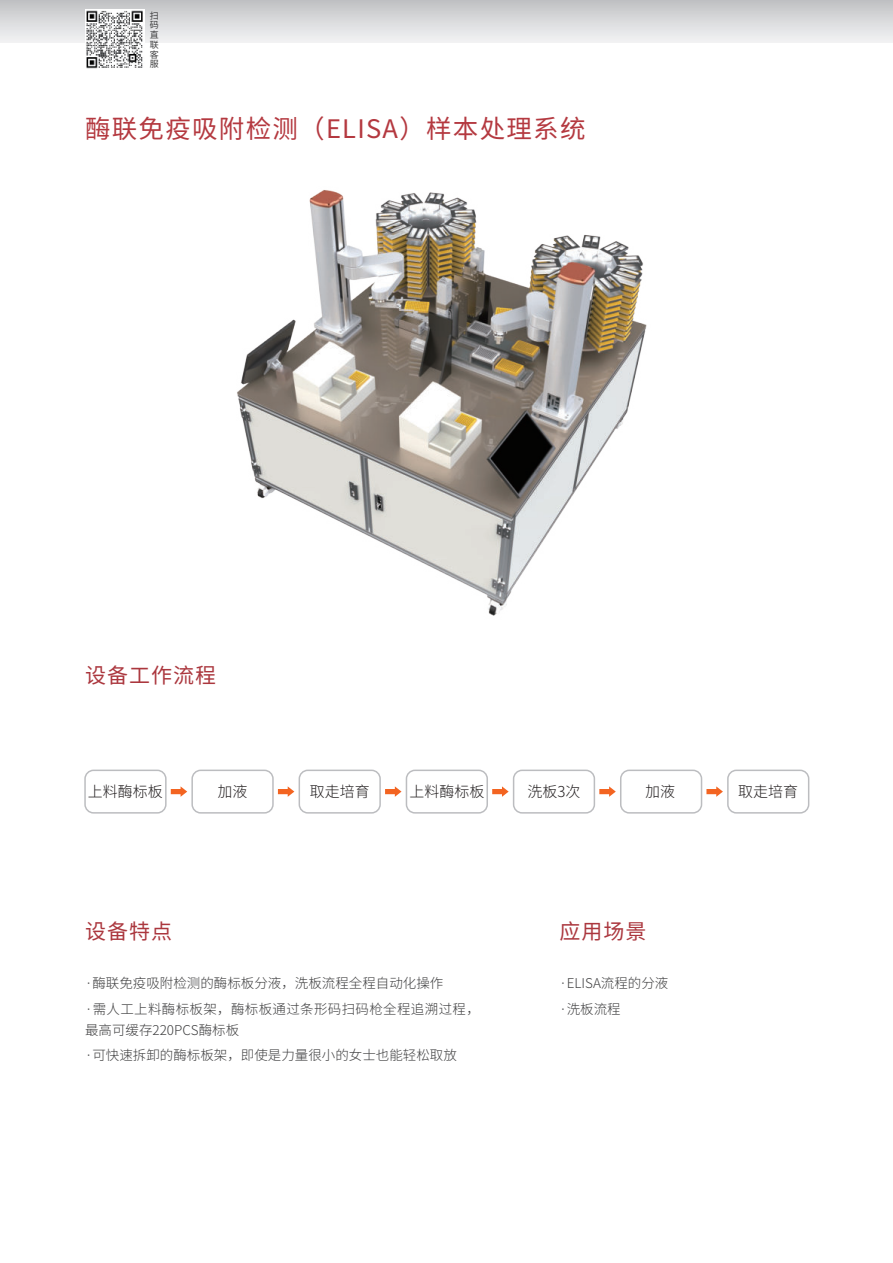
<style>
.page{position:relative;width:893px;height:1263px;background:#fff}
.page>*{position:absolute;margin:0;border:0;box-sizing:border-box;transform-origin:0 0}
.t1{font:25.5px "Source Han Sans CN";letter-spacing:.05em;color:#b43940}
.t2{font:21px "Source Han Sans CN";letter-spacing:.05em;color:#ab373e}
.t3{font:300 15px "Source Han Sans CN";color:#231f20}
.t4{font:300 13.5px/25.5px "Source Han Sans CN";color:#3e3e3f}
.t5{font:300 13.5px/25.5px "Source Han Sans CN";letter-spacing:.025em;color:#3e3e3f}
.t6{font:9px/9.8px "Source Han Sans CN";color:#3e3e3f;text-align:justify}
</style>
<div class="page">
<div style="left:0;top:0;width:893px;height:43px;background:linear-gradient(to bottom,#c0c1c4,#f4f4f5)"></div>
<img style="left:85px;top:10px;width:59px;height:59px">
<img style="left:237px;top:190px;width:410px;height:426px">
<div style="left:84px;top:769px;width:83px;height:45px;border:2px solid #bcbdc0;border-radius:9px"></div>
<div style="left:191px;top:769px;width:83px;height:45px;border:2px solid #bcbdc0;border-radius:9px"></div>
<div style="left:299px;top:769px;width:82px;height:45px;border:2px solid #bcbdc0;border-radius:9px"></div>
<div style="left:406px;top:769px;width:82px;height:45px;border:2px solid #bcbdc0;border-radius:9px"></div>
<div style="left:513px;top:769px;width:82px;height:45px;border:2px solid #bcbdc0;border-radius:9px"></div>
<div style="left:620px;top:769px;width:82px;height:45px;border:2px solid #bcbdc0;border-radius:9px"></div>
<div style="left:727px;top:769px;width:82px;height:45px;border:2px solid #bcbdc0;border-radius:9px"></div>
<svg style="left:171px;top:786px;width:16px;height:11px"></svg>
<svg style="left:278px;top:786px;width:16px;height:11px"></svg>
<svg style="left:385px;top:786px;width:16px;height:11px"></svg>
<svg style="left:492px;top:786px;width:17px;height:11px"></svg>
<svg style="left:599px;top:786px;width:17px;height:11px"></svg>
<svg style="left:706px;top:786px;width:17px;height:11px"></svg>
<p class="t6" style="left:150px;top:11px;width:10px">扫码直联客服</p>
<h1 class="t1" style="left:85px;top:114px;width:502px">酶联免疫吸附检测（ELISA）样本处理系统</h1>
<h2 class="t2" style="left:85px;top:663px;width:133px">设备工作流程</h2>
<p class="t3" style="left:88px;top:783px;width:76px">上料酶标板</p>
<p class="t3" style="left:218px;top:783px;width:31px">加液</p>
<p class="t3" style="left:310px;top:783px;width:61px">取走培育</p>
<p class="t3" style="left:409px;top:783px;width:76px">上料酶标板</p>
<p class="t3" style="left:527px;top:783px;width:55px">洗板3次</p>
<p class="t3" style="left:645px;top:783px;width:31px">加液</p>
<p class="t3" style="left:738px;top:783px;width:61px">取走培育</p>
<h2 class="t2" style="left:85px;top:919px;width:89px">设备特点</h2>
<h2 class="t2" style="left:559px;top:919px;width:89px">应用场景</h2>
<p class="t5" style="left:85px;top:971px;width:396px">·酶联免疫吸附检测的酶标板分液，洗板流程全程自动化操作<br>·需人工上料酶标板架，酶标板通过条形码扫码枪全程追溯过程，</p>
<p class="t4" style="left:85px;top:1017px;width:373px">最高可缓存220PCS酶标板<br>·可快速拆卸的酶标板架，即使是力量很小的女士也能轻松取放</p>
<p class="t4" style="left:559px;top:971px;width:111px">·ELISA流程的分液·洗板流程</p>
</div>
